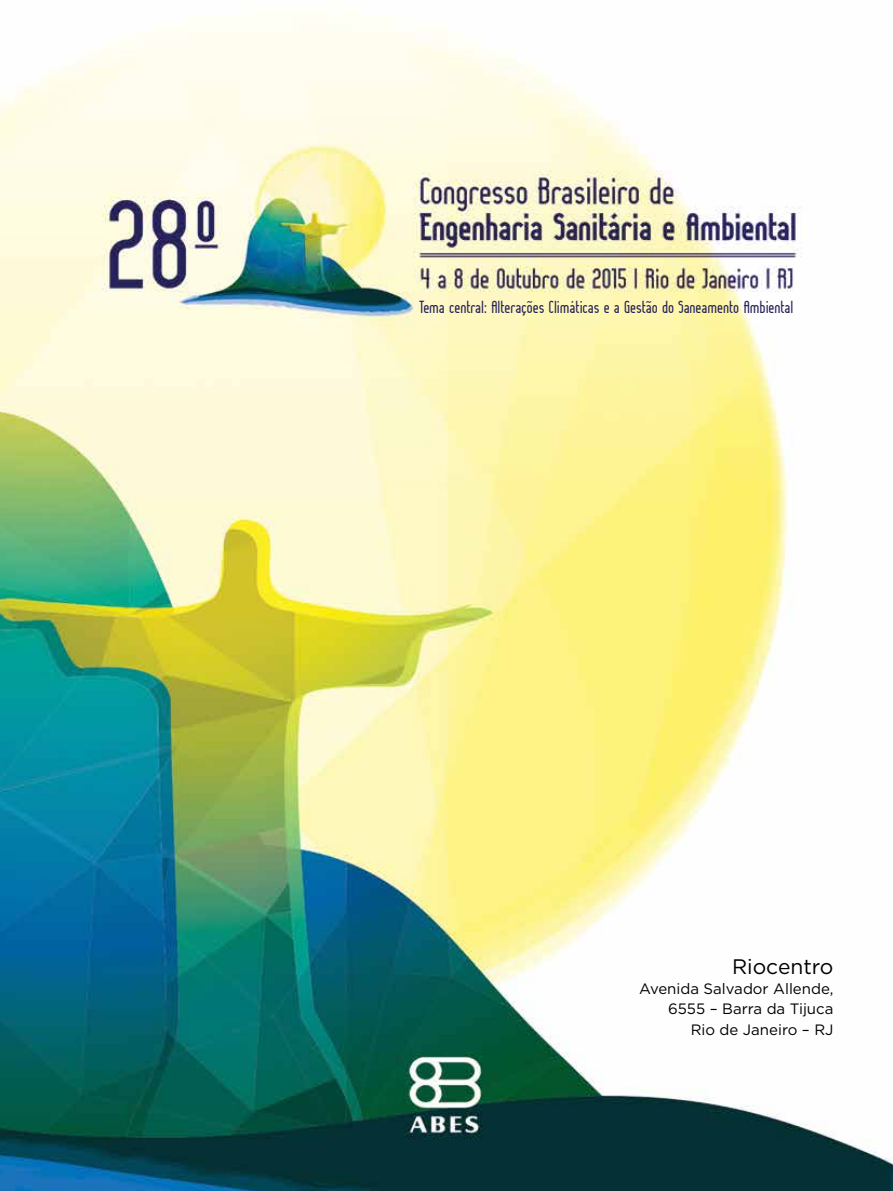
<style>
.page{position:relative;width:893px;height:1191px;background:#fff}
.page>*{position:absolute;margin:0;border:0;box-sizing:border-box;transform-origin:0 0}
.t1{font:21px "Gotham";color:#000}
.t2{font:17.1px "Lady Ice";color:#272359}
.t3{font:15px/20.2px "Gotham";color:#000;text-align:right}
</style>
<div class="page">
<img style="left:0;top:13px;width:893px;height:1178px">
<p class="t2" style="left:419px;top:296px;width:376px">Tema central: Alterações Climáticas e a Gestão do Saneamento Ambiental</p>
<p class="t1" style="left:732px;top:953px;width:103px">Riocentro</p>
<p class="t3" style="left:639px;top:978px;width:196px">Avenida Salvador Allende,<br>6555 – Barra da Tijuca<br>Rio de Janeiro – RJ</p>
</div>
